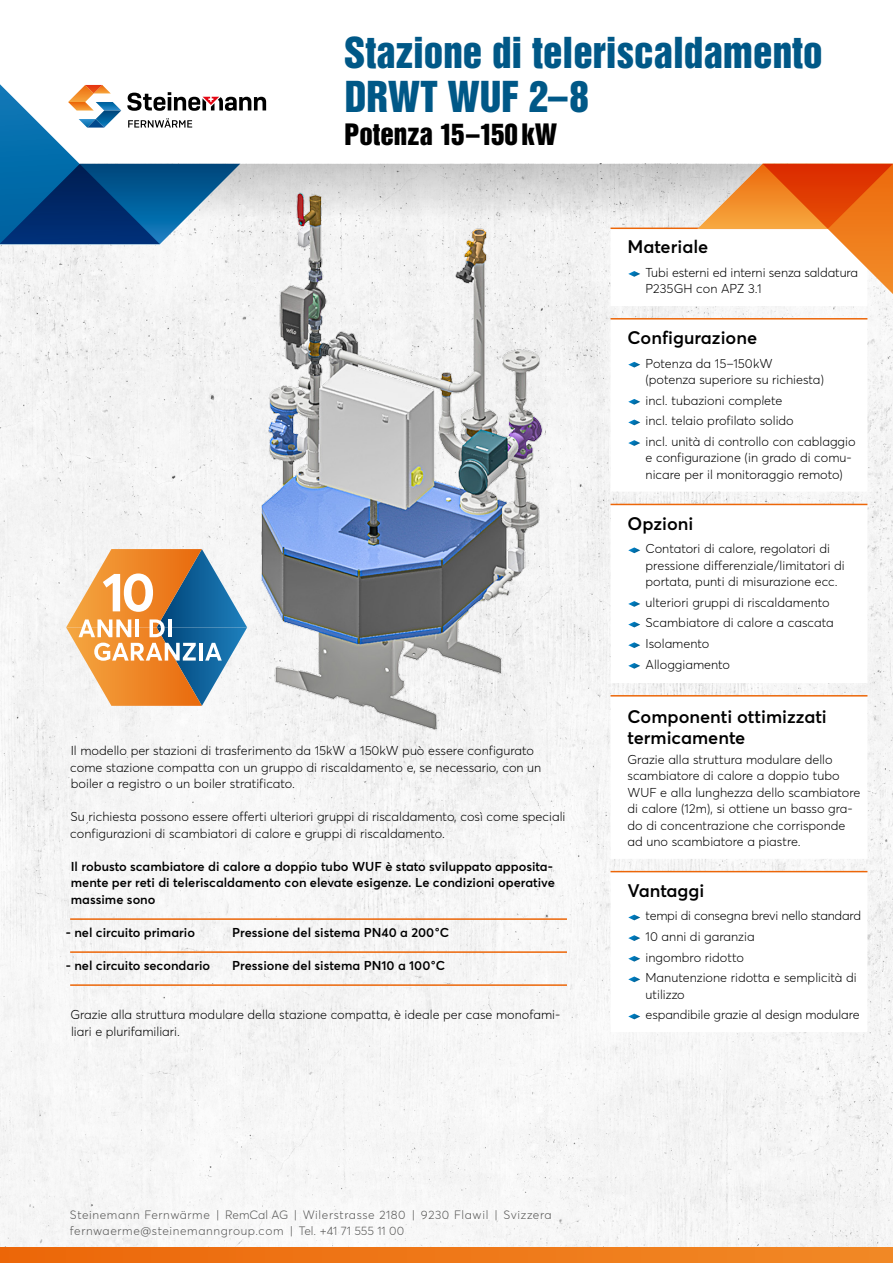
<style>
.page{position:relative;width:893px;height:1263px;background:#fff}
.page>*{position:absolute;margin:0;border:0;box-sizing:border-box;transform-origin:0 0}
.t1{font:39px/43.5px "Helvetica Inserat";color:#005887}
.t2{font:27px "Helvetica Inserat";color:#000}
.t3{font:600 18px/20.7px "Averta Std";color:#000}
.t4{font:300 12.75px/16.5px "Averta";color:#000}
.t5{font:600 12.75px/16.5px "Averta Std";color:#000}
.t6{font:300 12px/16.5px "Averta";letter-spacing:.05em;color:#575756}
</style>
<div class="page">
<div style="left:0;top:164px;width:893px;height:1099px;background:#f5f5f5"></div>
<svg style="left:0;top:164px;width:697px;height:85px"></svg>
<div style="left:610px;top:229px;width:257px;height:791px;background:#fff"></div>
<hr style="left:610px;top:871px;width:257px;height:1px;background:#ec6608">
<hr style="left:610px;top:695px;width:257px;height:1px;background:#ec6608">
<hr style="left:610px;top:504px;width:257px;height:1px;background:#ec6608">
<hr style="left:610px;top:318px;width:257px;height:2px;background:#ec6608">
<hr style="left:610px;top:228px;width:257px;height:1px;background:#ec6608">
<svg style="left:631px;top:271px;width:9px;height:6px"></svg>
<svg style="left:631px;top:362px;width:9px;height:6px"></svg>
<svg style="left:631px;top:399px;width:9px;height:6px"></svg>
<svg style="left:631px;top:419px;width:9px;height:6px"></svg>
<svg style="left:631px;top:440px;width:9px;height:6px"></svg>
<svg style="left:631px;top:547px;width:9px;height:6px"></svg>
<svg style="left:631px;top:601px;width:9px;height:6px"></svg>
<svg style="left:631px;top:622px;width:9px;height:5px"></svg>
<svg style="left:631px;top:642px;width:9px;height:6px"></svg>
<svg style="left:631px;top:663px;width:9px;height:6px"></svg>
<svg style="left:628px;top:914px;width:12px;height:6px"></svg>
<svg style="left:628px;top:935px;width:12px;height:6px"></svg>
<svg style="left:628px;top:956px;width:12px;height:6px"></svg>
<svg style="left:628px;top:976px;width:12px;height:6px"></svg>
<svg style="left:628px;top:1013px;width:12px;height:6px"></svg>
<hr style="left:70px;top:918px;width:497px;height:2px;background:#ec6608">
<hr style="left:70px;top:951px;width:497px;height:2px;background:#ec6608">
<hr style="left:70px;top:984px;width:497px;height:2px;background:#ec6608">
<div style="left:0;top:1247px;width:893px;height:16px;background:linear-gradient(to right,#ec670a,#f18926)"></div>
<img style="left:187px;top:173px;width:444px;height:577px">
<svg style="left:66px;top:549px;width:181px;height:157px"></svg>
<svg style="left:0;top:84px;width:266px;height:160px"></svg>
<svg style="left:697px;top:164px;width:196px;height:235px"></svg>
<h1 class="t1" style="left:344px;top:32px;width:480px">Stazione di teleriscaldamento<br>DRWT WUF 2–8</h1>
<h2 class="t2" style="left:344px;top:118px;width:214px">Potenza 15–150 kW</h2>
<p class="t4" style="left:70px;top:742px;width:473px">Il modello per stazioni di trasferimento da 15kW a 150kW può essere configurato come stazione compatta con un gruppo di riscaldamento e, se necessario, con un boiler a registro o un boiler stratificato.</p>
<p class="t4" style="left:70px;top:808px;width:497px">Su richiesta possono essere offerti ulteriori gruppi di riscaldamento, così come speciali configurazioni di scambiatori di calore e gruppi di riscaldamento.</p>
<p class="t5" style="left:71px;top:858px;width:486px">Il robusto scambiatore di calore a doppio tubo WUF è stato sviluppato apposita&shy;mente per reti di teleriscaldamento con elevate esigenze. Le condizioni operative massime sono</p>
<p class="t5" style="left:66px;top:924px;width:131px">- nel circuito primario</p>
<p class="t5" style="left:232px;top:924px;width:218px">Pressione del sistema PN40 a 200 °C</p>
<p class="t5" style="left:66px;top:957px;width:146px">- nel circuito secondario</p>
<p class="t5" style="left:232px;top:957px;width:214px">Pressione del sistema PN10 a 100 °C</p>
<p class="t4" style="left:70px;top:1006px;width:492px">Grazie alla struttura modulare della stazione compatta, è ideale per case monofami&shy;liari e plurifamiliari.</p>
<h3 class="t3" style="left:627px;top:236px;width:82px">Materiale</h3>
<p class="t4" style="left:645px;top:264px;width:214px">Tubi esterni ed interni senza saldatura<br>P235 GH con APZ 3.1</p>
<h3 class="t3" style="left:627px;top:327px;width:131px">Configurazione</h3>
<p class="t4" style="left:645px;top:355px;width:180px">Potenza da 15–150 kW (potenza superiore su richiesta)</p>
<p class="t4" style="left:645px;top:390px;width:212px;line-height:20.7px">incl. tubazioni complete<br>incl. telaio profilato solido<br>incl. unità di controllo con cablaggio</p>
<p class="t4" style="left:645px;top:450px;width:208px">e configurazione (in grado di comu&shy;nicare per il monitoraggio remoto)</p>
<h3 class="t3" style="left:627px;top:513px;width:67px">Opzioni</h3>
<p class="t4" style="left:645px;top:540px;width:201px">Contatori di calore, regolatori di pressione differenziale / limitatori di portata, punti di misurazione ecc.</p>
<p class="t4" style="left:645px;top:592px;width:190px;line-height:20.7px">ulteriori gruppi di riscaldamento<br>Scambiatore di calore a cascata<br>Isolamento<br>Alloggiamento</p>
<h3 class="t3" style="left:627px;top:706px;width:201px">Componenti ottimizzati termicamente</h3>
<p class="t4" style="left:627px;top:751px;width:234px">Grazie alla struttura modulare dello scambiatore di calore a doppio tubo WUF e alla lunghezza dello scambiatore di calore (12 m), si ottiene un basso gra&shy;do di concentrazione che corrisponde ad uno scambiatore a piastre.</p>
<h3 class="t3" style="left:627px;top:880px;width:78px">Vantaggi</h3>
<p class="t4" style="left:645px;top:905px;width:217px;line-height:20.7px">tempi di consegna brevi nello standard<br>10 anni di garanzia<br>ingombro ridotto<br>Manutenzione ridotta e semplicità di</p>
<p class="t4" style="left:645px;top:984px;width:216px;line-height:20.7px">utilizzo<br>espandibile grazie al design modulare</p>
<p class="t6" style="left:70px;top:1206px;width:483px">Steinemann Fernwärme | RemCal AG | Wilerstrasse 2180 | 9230 Flawil | Svizzera fernwaerme@steinemanngroup.com | Tel. +41 71 555 11 00</p>
</div>
